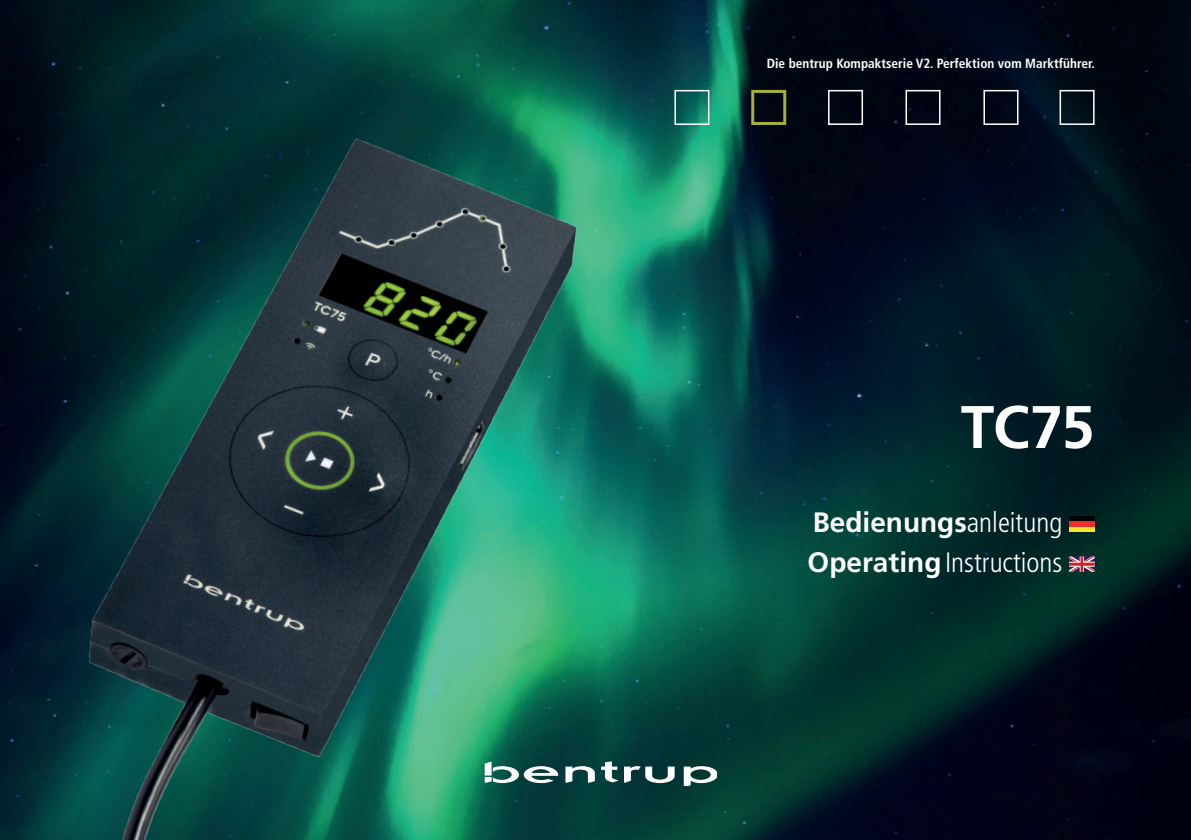
<style>
.page{position:relative;width:1191px;height:840px;background:#fff}
.page>*{position:absolute;margin:0;border:0;box-sizing:border-box;transform-origin:0 0}
.t1{font:700 60px "Frutiger LT Pro";color:#fff}
.t2{font:300 condensed 28px/40px "Frutiger LT Pro";color:#fff}
.t3{font:700 condensed 13.4px "Frutiger LT Pro";color:#fff}
.s1{font-weight:700;font-stretch:normal}
</style>
<div class="page">
<img style="left:0;top:0;width:1191px;height:839px">
<img style="left:52px;top:107px;width:548px;height:732px">
<svg style="left:565px;top:765px;width:30px;height:17px"></svg>
<svg style="left:601px;top:761px;width:17px;height:21px"></svg>
<svg style="left:624px;top:765px;width:50px;height:17px"></svg>
<svg style="left:684px;top:765px;width:33px;height:19px"></svg>
<svg style="left:484px;top:761px;width:74px;height:21px"></svg>
<div style="left:674px;top:90px;width:35px;height:35px;border:2px solid #fff"></div>
<div style="left:751px;top:90px;width:35px;height:35px;border:3px solid #a7af38"></div>
<div style="left:828px;top:90px;width:35px;height:35px;border:2px solid #fff"></div>
<div style="left:905px;top:90px;width:35px;height:35px;border:2px solid #fff"></div>
<div style="left:983px;top:90px;width:35px;height:35px;border:2px solid #fff"></div>
<div style="left:1059px;top:90px;width:35px;height:35px;border:2px solid #fff"></div>
<div style="left:1069px;top:526px;width:25px;height:5px;background:#f8e82c"></div>
<div style="left:1069px;top:516px;width:25px;height:5px;background:#000"></div>
<div style="left:1069px;top:521px;width:25px;height:5px;background:#ee2f2a"></div>
<svg style="left:1069px;top:556px;width:25px;height:15px"></svg>
<p class="t3" style="left:766px;top:56px;width:330px">Die bentrup Kompaktserie V2. Perfektion vom Marktführer.</p>
<h1 class="t1" style="left:960px;top:391px;width:135px">TC75</h1>
<h2 class="t2" style="left:807px;top:502px;width:256px"><span class="s1">Bedienungs</span>anleitung<br><span class="s1">Operating</span> Instructions</h2>
</div>
